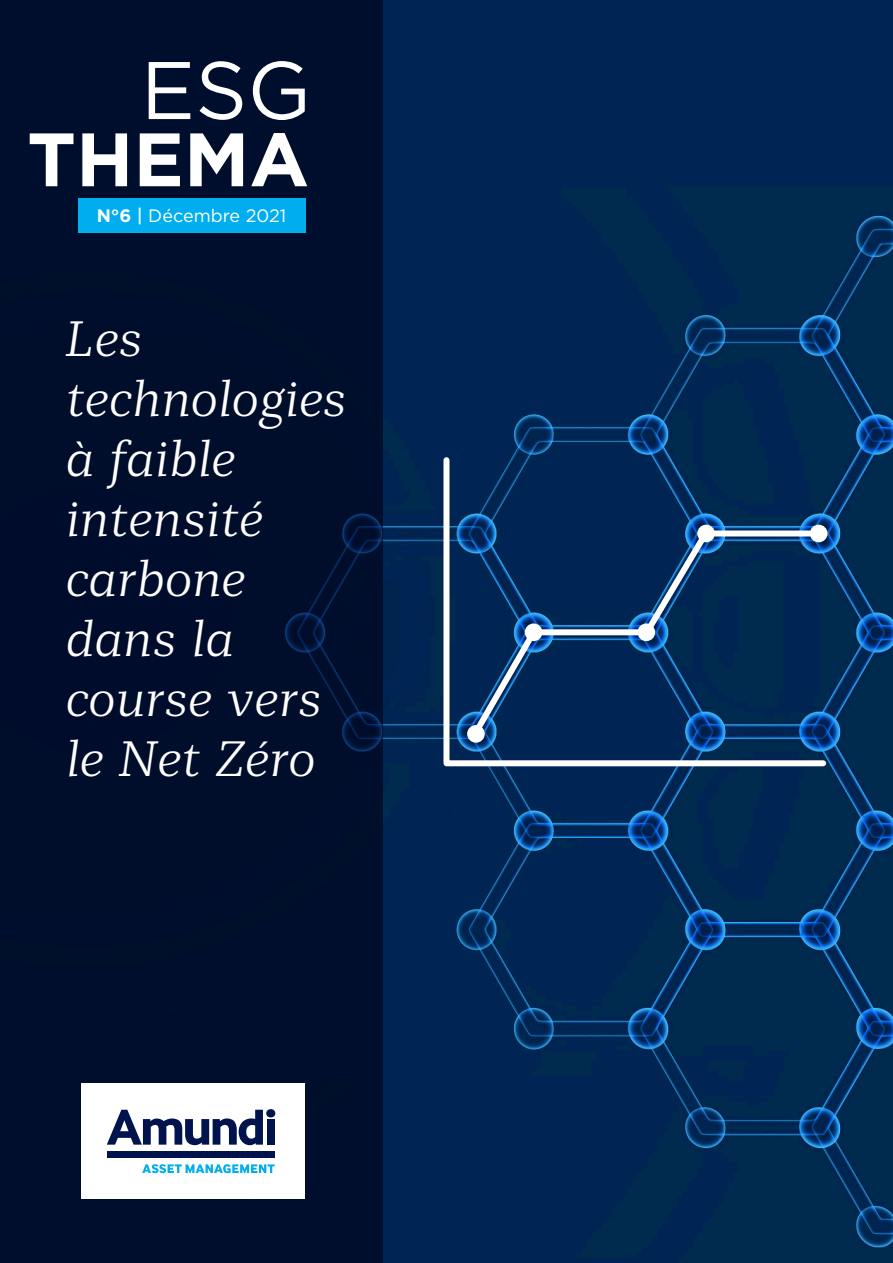
<style>
.page{position:relative;width:893px;height:1263px;background:#fff}
.page>*{position:absolute;margin:0;border:0;box-sizing:border-box;transform-origin:0 0}
.t1{font:81.45px "Gotham";color:#fff}
.t2{font:700 75.45px "Gotham";color:#fff}
.t3{font:italic 300 49.5px/60px "Mediator Serif";color:#fff}
.t4{font:18px "Gotham";color:#fff}
.s1{font-weight:700}
.s2{font-weight:500}
</style>
<div class="page">
<div style="left:383px;top:0;width:510px;height:1263px;background:#002454"></div>
<div style="left:0;top:0;width:383px;height:1263px;background:#000e2e"></div>
<div style="left:81px;top:1083px;width:220px;height:116px;background:#fff"></div>
<svg style="left:107px;top:1110px;width:160px;height:35px"></svg>
<div style="left:266px;top:1109px;width:9px;height:8px;background:#00134d;border-radius:50%"></div>
<div style="left:267px;top:1119px;width:8px;height:26px;background:#00134d"></div>
<div style="left:107px;top:1151px;width:168px;height:7px;background:#00134d"></div>
<svg style="left:142px;top:1164px;width:133px;height:10px"></svg>
<div style="left:78px;top:198px;width:227px;height:34px;background:#00aeef"></div>
<svg style="left:440px;top:454px;width:389px;height:315px;background:#183e69"></svg>
<svg style="left:467px;top:527px;width:358px;height:214px;background:#093262"></svg>
<div style="left:525px;top:623px;width:17px;height:18px;background:#fff;border-radius:50%"></div>
<div style="left:467px;top:725px;width:18px;height:18px;background:#fff;border-radius:50%"></div>
<div style="left:637px;top:623px;width:18px;height:18px;background:#fff;border-radius:50%"></div>
<div style="left:697px;top:525px;width:18px;height:17px;background:#fff;border-radius:50%"></div>
<div style="left:810px;top:525px;width:17px;height:17px;background:#fff;border-radius:50%"></div>
<p class="t1" style="left:141px;top:38px;width:172px">ESG</p>
<p class="t2" style="left:27px;top:109px;width:283px">THEMA</p>
<p class="t4" style="left:97px;top:204px;width:191px"><span class="s1">N°6</span> <span class="s2">|</span> Décembre 2021</p>
<p class="t3" style="left:64px;top:309px;width:282px">Les technologies à faible intensité carbone dans la course vers le Net Zéro</p>
</div>
